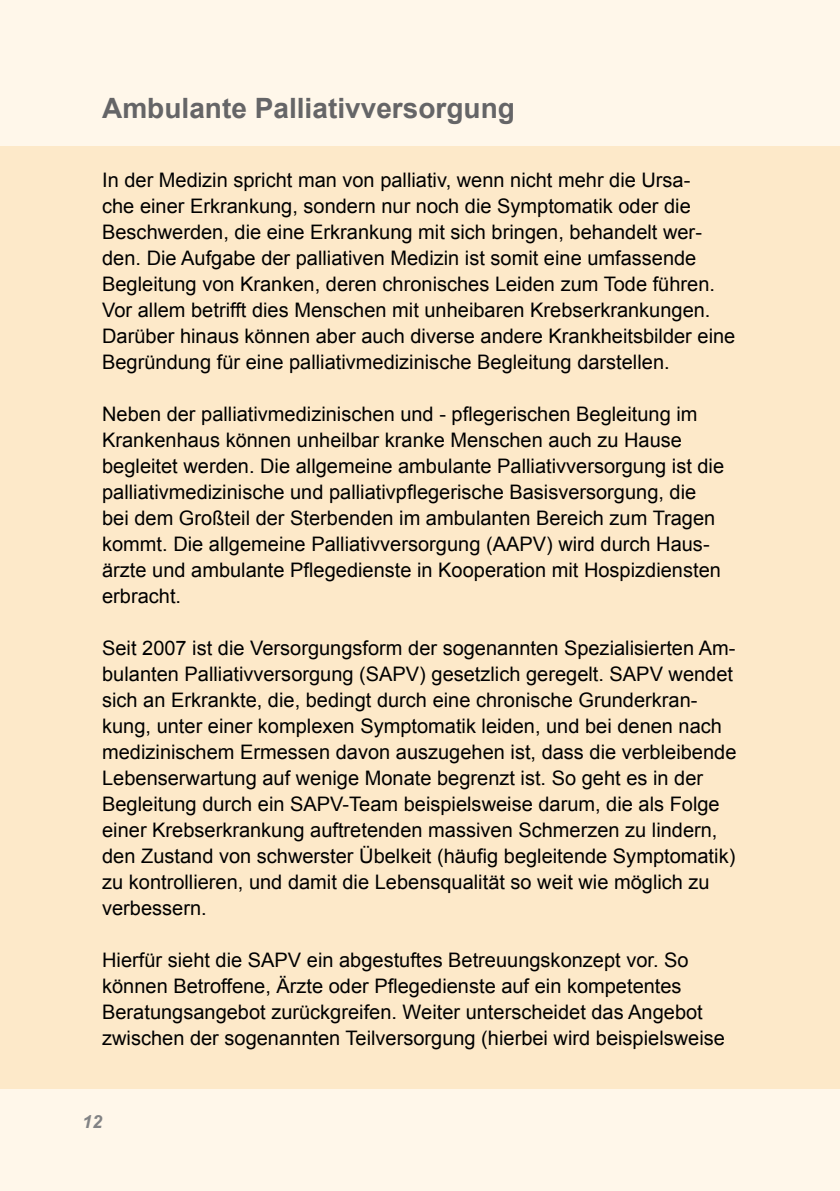
<style>
.page{position:relative;width:840px;height:1191px;background:#fff}
.page>*{position:absolute;margin:0;border:0;box-sizing:border-box;transform-origin:0 0}
.t1{font:700 28px "Arial";color:#656567}
.t2{font:20px/26px "Arial";color:#000}
.t3{font:italic 700 18px "Arial";color:#828385}
</style>
<div class="page">
<hr style="left:839px;top:0;width:1px;height:1191px;background:#fff7ea">
<div style="left:0;top:0;width:839px;height:1191px;background:#fff7ea"></div>
<div style="left:0;top:146px;width:839px;height:943px;background:#fde9c9"></div>
<h1 class="t1" style="left:102px;top:90px;width:414px">Ambulante Palliativversorgung</h1>
<p class="t2" style="left:102px;top:167px;width:634px">In der Medizin spricht man von palliativ, wenn nicht mehr die Ursa-<br>che einer Erkrankung, sondern nur noch die Symptomatik oder die Beschwerden, die eine Erkrankung mit sich bringen, behandelt wer&shy;den. Die Aufgabe der palliativen Medizin ist somit eine umfassende Begleitung von Kranken, deren chronisches Leiden zum Tode führen.<br>Vor allem betrifft dies Menschen mit unheibaren Krebserkrankungen.<br>Darüber hinaus können aber auch diverse andere Krankheitsbilder eine Begründung für eine palliativmedizinische Begleitung darstellen.</p>
<p class="t2" style="left:102px;top:401px;width:623px">Neben der palliativmedizinischen und - pflegerischen Begleitung im Krankenhaus können unheilbar kranke Menschen auch zu Hause begleitet werden. Die allgemeine ambulante Palliativversorgung ist die palliativmedizinische und palliativpflegerische Basisversorgung, die bei dem Großteil der Sterbenden im ambulanten Bereich zum Tragen kommt. Die allgemeine Palliativversorgung (AAPV) wird durch Haus&shy;ärzte und ambulante Pflegedienste in Kooperation mit Hospizdiensten erbracht.</p>
<p class="t2" style="left:102px;top:635px;width:635px">Seit 2007 ist die Versorgungsform der sogenannten Spezialisierten Am&shy;bulanten Palliativversorgung (SAPV) gesetzlich geregelt. SAPV wendet sich an Erkrankte, die, bedingt durch eine chronische Grunderkran&shy;kung, unter einer komplexen Symptomatik leiden, und bei denen nach medizinischem Ermessen davon auszugehen ist, dass die verbleibende Lebenserwartung auf wenige Monate begrenzt ist. So geht es in der Begleitung durch ein SAPV-Team beispielsweise darum, die als Folge einer Krebserkrankung auftretenden massiven Schmerzen zu lindern, den Zustand von schwerster Übelkeit (häufig begleitende Symptomatik) zu kontrollieren, und damit die Lebensqualität so weit wie möglich zu verbessern.</p>
<p class="t2" style="left:102px;top:947px;width:624px">Hierfür sieht die SAPV ein abgestuftes Betreuungskonzept vor. So können Betroffene, Ärzte oder Pflegedienste auf ein kompetentes Beratungsangebot zurückgreifen. Weiter unterscheidet das Angebot zwischen der sogenannten Teilversorgung (hierbei wird beispielsweise</p>
<p class="t3" style="left:82px;top:1109px;width:22px">12</p>
</div>
